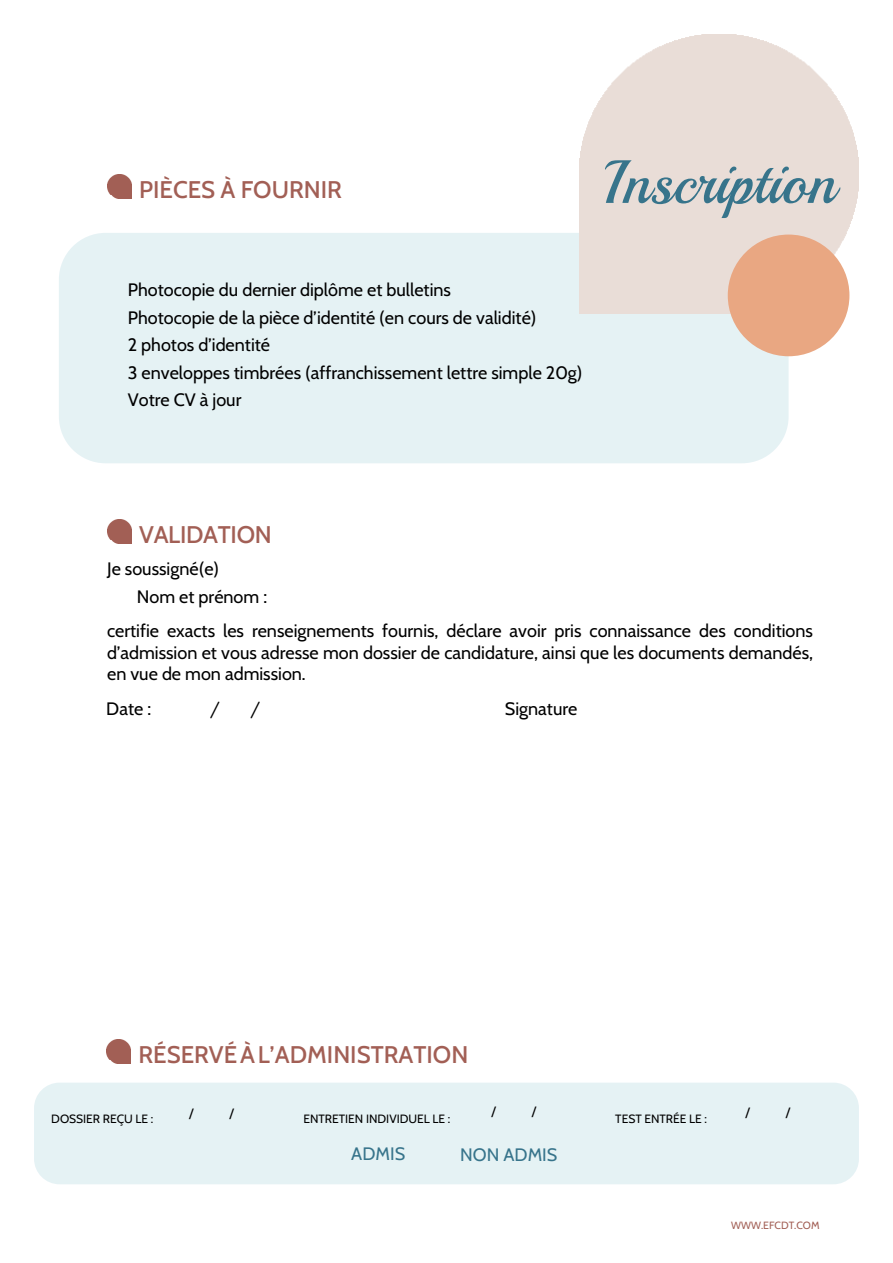
<style>
.page{position:relative;width:893px;height:1263px;background:#fff}
.page>*{position:absolute;margin:0;border:0;box-sizing:border-box;transform-origin:0 0}
.t1{font:61.05px "Playball";color:#37748b}
.t2{font:24px "Cabin";color:#a25f55}
.t3{font:18px/27.6px "Cabin";color:#000}
.t4{font:18px "Cabin";color:#37748b}
.t5{font:500 18px "Quicksand";color:#000}
.t6{font:13.5px "Cabin";color:#000}
.t7{font:12px "Cabin";color:#000}
.t8{font:10.5px "Cabin";color:#a25f55}
</style>
<div class="page">
<svg style="left:59px;top:233px;width:730px;height:230px;fill:#e5f2f4"></svg>
<div style="left:34px;top:1082px;width:825px;height:102px;background:#e5f2f4;border-radius:26px"></div>
<div style="left:728px;top:235px;width:121px;height:121px;background:#e9a782;border-radius:50%"></div>
<img style="left:107px;top:174px;width:24px;height:24px">
<img style="left:107px;top:519px;width:24px;height:24px">
<img style="left:106px;top:1039px;width:25px;height:24px">
<h2 class="t2" style="left:139px;top:170px;width:204px">PIÈCES À FOURNIR</h2>
<h1 class="t1" style="left:603px;top:140px;width:233px">Inscription</h1>
<p class="t3" style="left:128px;top:275px;width:325px">Photocopie du dernier diplôme et bulletins</p>
<p class="t3" style="left:128px;top:302px;width:410px">Photocopie de la pièce d’identité (en cours de validité)</p>
<p class="t3" style="left:128px;top:358px;width:456px">3 enveloppes timbrées (affranchissement lettre simple 20g)<br>Votre CV à jour</p>
<p class="t3" style="left:128px;top:330px;width:144px">2 photos d’identité</p>
<h2 class="t2" style="left:139px;top:515px;width:134px">VALIDATION</h2>
<p class="t3" style="left:137px;top:554px;width:132px;text-indent:-30px">Je soussigné(e)<br>Nom et prénom :</p>
<p class="t3" style="left:107px;top:619px;width:707px;line-height:21.6px;text-align:justify">certifie exacts les renseignements fournis, déclare avoir pris connaissance des conditions d’admission et vous adresse mon dossier de candidature, ainsi que les documents demandés, en vue de mon admission.</p>
<p class="t5" style="left:210px;top:695px;width:11px">/</p>
<p class="t5" style="left:250px;top:695px;width:11px">/</p>
<p class="t3" style="left:106px;top:694px;width:46px">Date :</p>
<p class="t3" style="left:505px;top:694px;width:74px">Signature</p>
<h2 class="t2" style="left:138px;top:1035px;width:331px">RÉSERVÉ À L’ADMINISTRATION</h2>
<p class="t6" style="left:189px;top:1102px;width:6px">/</p>
<p class="t6" style="left:492px;top:1101px;width:6px">/</p>
<p class="t6" style="left:745px;top:1101px;width:6px">/</p>
<p class="t6" style="left:229px;top:1102px;width:6px">/</p>
<p class="t6" style="left:532px;top:1101px;width:6px">/</p>
<p class="t6" style="left:786px;top:1101px;width:6px">/</p>
<p class="t7" style="left:51px;top:1110px;width:104px">DOSSIER REÇU LE :</p>
<p class="t7" style="left:303px;top:1109px;width:148px">ENTRETIEN INDIVIDUEL LE :</p>
<p class="t7" style="left:615px;top:1109px;width:93px">TEST ENTRÉE LE :</p>
<p class="t4" style="left:351px;top:1140px;width:55px">ADMIS</p>
<p class="t4" style="left:460px;top:1140px;width:99px">NON ADMIS</p>
<p class="t8" style="left:731px;top:1217px;width:90px">WWW.EFCDT.COM</p>
</div>
